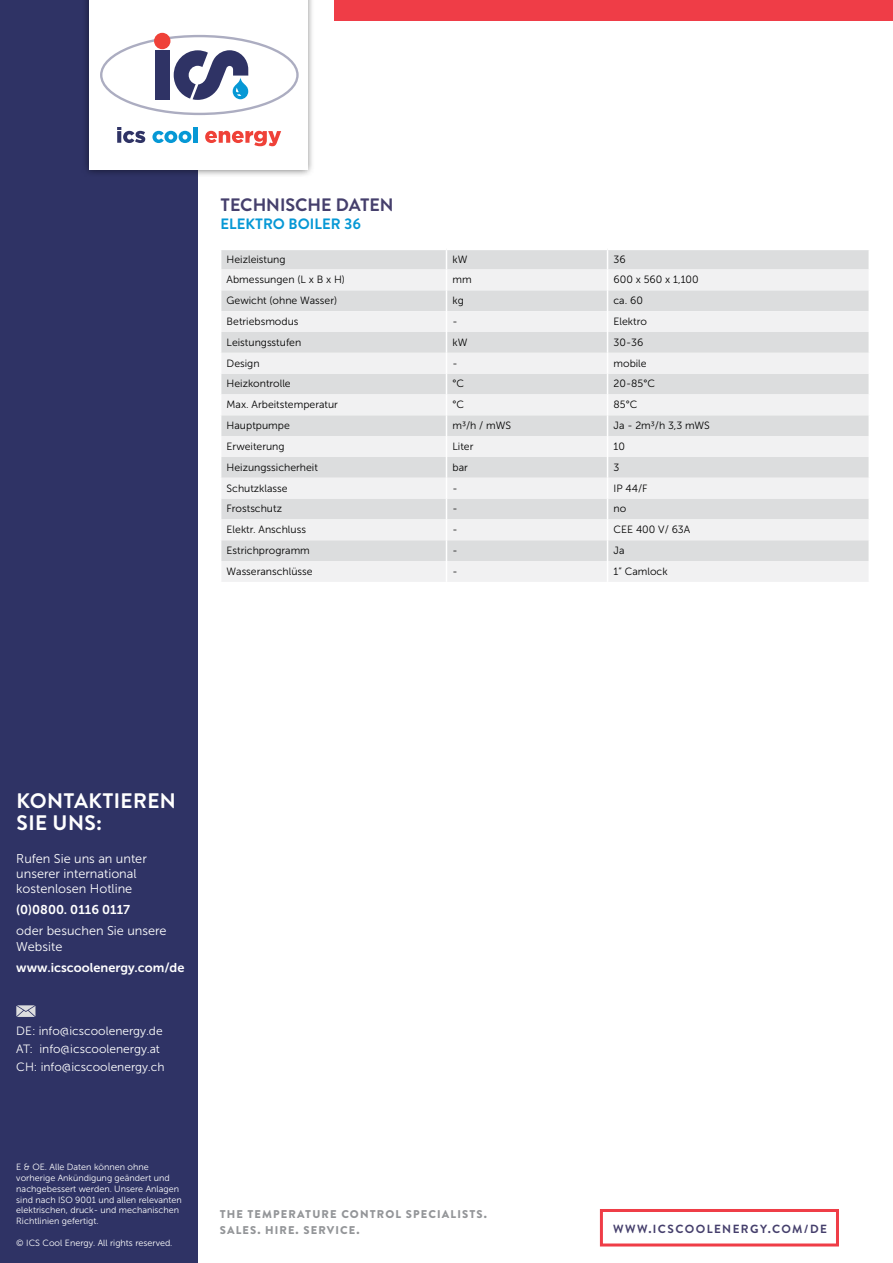
<style>
.page{position:relative;width:893px;height:1263px;background:#fff}
.page>*{position:absolute;margin:0;border:0;box-sizing:border-box;transform-origin:0 0}
.t1{font:700 21px/22.5px "Brandon Text";letter-spacing:.02em;color:#fff}
.t2{font:700 18px "Brandon Text";color:#453f6c}
.t3{font:700 15px "Brandon Text";color:#0698d5}
.t4{font:12.75px/15.3px "Museo Sans 300";color:#fff}
.t5{font:12.75px "Museo Sans 700";color:#fff}
.t6{font:12px/18px "Museo Sans 300";color:#fff}
.t7{font:700 11.85px "Brandon Text";letter-spacing:.12em;color:#453f6c}
.t8{font:900 11.25px/16.5px "Brandon Text";letter-spacing:.1em;color:#939598}
.t9{font:10.5px "Museo Sans 300";color:#000}
.t10{font:9px/10.8px "Museo Sans 300";color:#fff}
</style>
<div class="page">
<div style="left:0;top:0;width:198px;height:1263px;background:#2f3365"></div>
<div style="left:81px;top:0;width:234px;height:178px;background:#000;opacity:.55"></div>
<div style="left:89px;top:0;width:218px;height:170px;background:#fff"></div>
<div style="left:154px;top:33px;width:16px;height:16px;background:#ef4138;border-radius:50%"></div>
<svg style="left:100px;top:35px;width:199px;height:80px"></svg>
<svg style="left:117px;top:127px;width:28px;height:16px"></svg>
<svg style="left:152px;top:131px;width:39px;height:12px"></svg>
<hr style="left:193px;top:127px;width:4px;height:16px;background:#0698d5">
<svg style="left:205px;top:131px;width:76px;height:15px"></svg>
<div style="left:600px;top:1209px;width:239px;height:37px;border:3px solid #ef3d47"></div>
<svg style="left:16px;top:1005px;width:19px;height:12px"></svg>
<div style="left:335px;top:0;width:558px;height:21px;background:#ef3d47"></div>
<div style="left:221px;top:250px;width:647px;height:19px;background:#dcddde"></div>
<svg style="left:221px;top:269px;width:647px;height:313px;fill:#f1f1f2"></svg>
<svg style="left:868px;top:250px;width:1px;height:19px"></svg>
<svg style="left:446px;top:250px;width:1px;height:332px"></svg>
<svg style="left:607px;top:250px;width:1px;height:332px"></svg>
<h2 class="t2" style="left:221px;top:192px;width:128px">TECHNISCHE DATEN</h2>
<h3 class="t3" style="left:221px;top:213px;width:46px">ELE KTRO</h3>
<h3 class="t3" style="left:289px;top:213px;width:19px">BOILER</h3>
<h3 class="t3" style="left:344px;top:213px;width:19px">36</h3>
<p class="t9" style="left:227px;top:253px;width:60px">Heizleistung</p>
<p class="t9" style="left:452px;top:253px;width:16px">kW</p>
<p class="t9" style="left:613px;top:253px;width:14px">36</p>
<p class="t9" style="left:227px;top:274px;width:120px">Abmessungen (L x B x H)</p>
<p class="t9" style="left:452px;top:274px;width:21px">mm</p>
<p class="t9" style="left:613px;top:274px;width:87px">600 x 560 x 1,100</p>
<p class="t9" style="left:227px;top:295px;width:112px">Gewicht (ohne Wasser)</p>
<p class="t9" style="left:452px;top:295px;width:13px">kg</p>
<p class="t9" style="left:613px;top:295px;width:31px">ca. 60</p>
<p class="t9" style="left:227px;top:316px;width:73px">Betriebsmodus</p>
<p class="t9" style="left:452px;top:316px;width:7px">-</p>
<p class="t9" style="left:613px;top:316px;width:35px">Elektro</p>
<p class="t9" style="left:227px;top:337px;width:76px">Leistungsstufen</p>
<p class="t9" style="left:452px;top:337px;width:16px">kW</p>
<p class="t9" style="left:613px;top:337px;width:31px">30-36</p>
<p class="t9" style="left:227px;top:357px;width:35px">Design</p>
<p class="t9" style="left:452px;top:357px;width:7px">-</p>
<p class="t9" style="left:613px;top:357px;width:35px">mobile</p>
<p class="t9" style="left:227px;top:378px;width:66px">Heizkontrolle</p>
<p class="t9" style="left:452px;top:378px;width:13px">°C</p>
<p class="t9" style="left:613px;top:378px;width:43px">20-85°C</p>
<p class="t9" style="left:227px;top:399px;width:113px">Max. Arbeitstemperatur</p>
<p class="t9" style="left:452px;top:399px;width:13px">°C</p>
<p class="t9" style="left:613px;top:399px;width:25px">85°C</p>
<p class="t9" style="left:227px;top:420px;width:65px">Hauptpumpe</p>
<p class="t9" style="left:452px;top:420px;width:60px">m3/h / mWS</p>
<p class="t9" style="left:613px;top:420px;width:98px">Ja - 2m3/h 3,3 mWS</p>
<p class="t9" style="left:227px;top:441px;width:59px">Erweiterung</p>
<p class="t9" style="left:452px;top:441px;width:22px">Liter</p>
<p class="t9" style="left:613px;top:441px;width:13px">10</p>
<p class="t9" style="left:227px;top:461px;width:93px">Heizungssicherheit</p>
<p class="t9" style="left:452px;top:461px;width:17px">bar</p>
<p class="t9" style="left:613px;top:461px;width:7px">3</p>
<p class="t9" style="left:227px;top:482px;width:63px">Schutzklasse</p>
<p class="t9" style="left:452px;top:482px;width:7px">-</p>
<p class="t9" style="left:613px;top:482px;width:36px">IP 44/F</p>
<p class="t9" style="left:227px;top:503px;width:57px">Frostschutz</p>
<p class="t9" style="left:452px;top:503px;width:7px">-</p>
<p class="t9" style="left:613px;top:503px;width:14px">no</p>
<p class="t9" style="left:227px;top:524px;width:81px">Elektr. Anschluss</p>
<p class="t9" style="left:452px;top:524px;width:7px">-</p>
<p class="t9" style="left:613px;top:524px;width:78px">CEE 400 V/ 63A</p>
<p class="t9" style="left:227px;top:545px;width:85px">Estrichprogramm</p>
<p class="t9" style="left:452px;top:545px;width:7px">-</p>
<p class="t9" style="left:613px;top:545px;width:12px">Ja</p>
<p class="t9" style="left:227px;top:566px;width:88px">Wasseranschlüsse</p>
<p class="t9" style="left:452px;top:566px;width:7px">-</p>
<p class="t9" style="left:613px;top:566px;width:56px">1” Camlock</p>
<h1 class="t1" style="left:16px;top:789px;width:161px">KONTAKTIEREN<br>SIE UNS:</h1>
<p class="t4" style="left:16px;top:851px;width:132px">Rufen Sie uns an unter unserer international kostenlosen Hotline</p>
<p class="t5" style="left:16px;top:903px;width:115px">(0)0800. 0116 0117</p>
<p class="t4" style="left:16px;top:923px;width:152px">oder besuchen Sie unsere<br>Website</p>
<p class="t5" style="left:16px;top:960px;width:170px">www.icscoolenergy.com/de</p>
<p class="t6" style="left:16px;top:1022px;width:150px">DE: info@icscoolenergy.de<br>AT: info@icscoolenergy.at<br>CH: info@icscoolenergy.ch</p>
<p class="t10" style="left:16px;top:1162px;width:167px">E &amp; OE. Alle Daten können ohne vorherige Ankündigung geändert und nachgebessert werden. Unsere Anlagen sind nach ISO 9001 und allen relevanten elektrischen, druck- und mechanischen Richtlinien gefertigt.</p>
<p class="t10" style="left:16px;top:1237px;width:158px">© ICS Cool Energy. All rights reserved.</p>
<p class="t8" style="left:220px;top:1205px;width:269px">THE TEMPERATURE CONTROL SPECIALISTS.<br>SALES. HIRE. SERVICE.</p>
<p class="t7" style="left:613px;top:1220px;width:215px">WWW.ICSCOOLENERGY.COM/DE</p>
</div>
